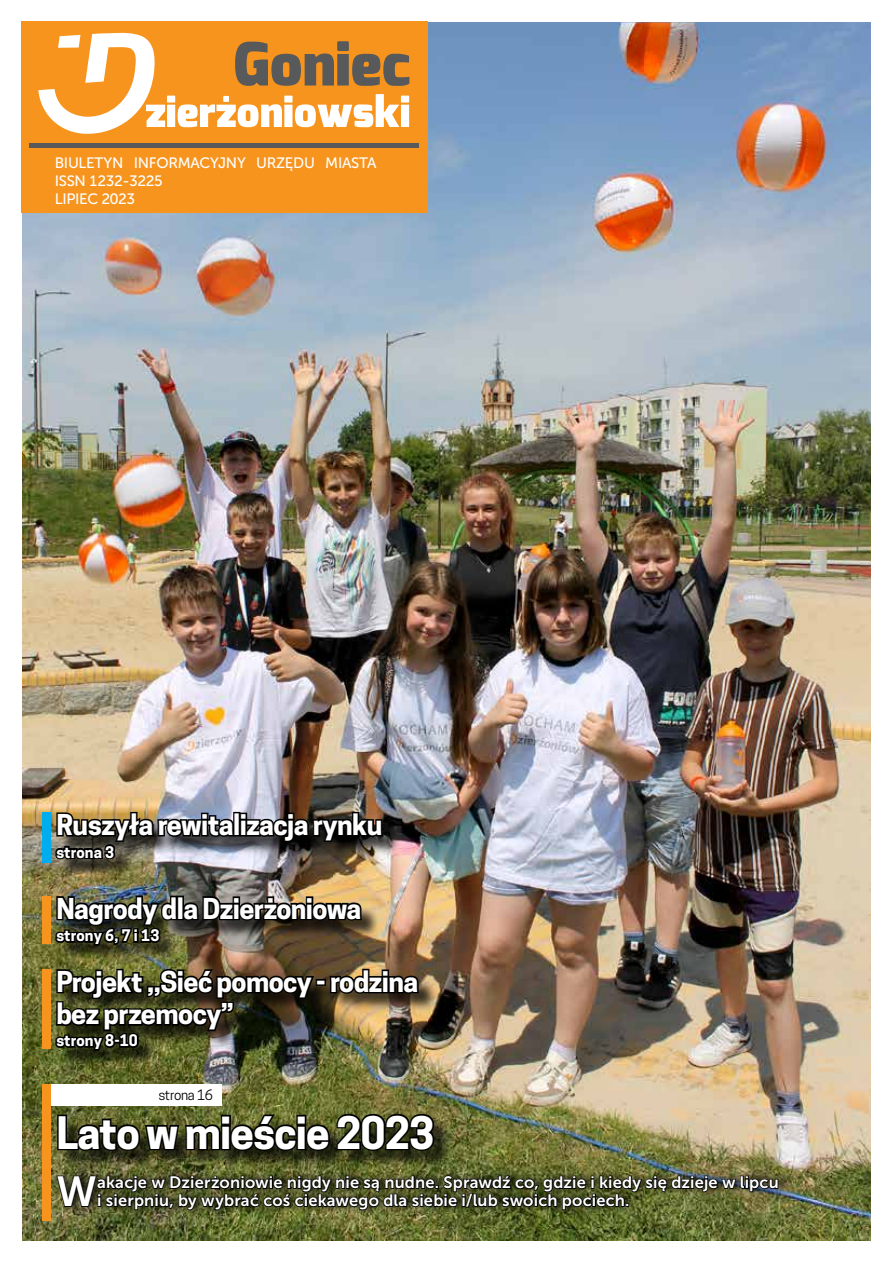
<style>
.page{position:relative;width:893px;height:1263px;background:#fff}
.page>*{position:absolute;margin:0;border:0;box-sizing:border-box;transform-origin:0 0}
.t1{font:700 42px "Cooper Hewitt";letter-spacing:-.02em;color:#fff}
.t2{font:41.85px "Museo Sans 700";color:#fff}
.t3{font:700 27px/32.4px "Cooper Hewitt";letter-spacing:-.02em;color:#fff}
.t4{font:16.5px/18px "Museo Sans 700";letter-spacing:.01em;color:#fff}
.t5{font:15px/18px "Museo Sans 500";letter-spacing:-.02em;color:#fff}
.t6{font:700 15px "Cooper Hewitt";letter-spacing:.01em;color:#fff}
.t7{font:13.5px "Cooper Hewitt";letter-spacing:-.02em;color:#000}
</style>
<div class="page">
<img style="left:22px;top:22px;width:849px;height:1219px">
<div style="left:59px;top:1117px;width:394px;height:52px;background:#000;opacity:.75"></div>
<svg style="left:56px;top:1112px;width:380px;height:49px;background:#313317"></svg>
<div style="left:43px;top:1084px;width:8px;height:136px;background:#f7941e"></div>
<div style="left:51px;top:1084px;width:170px;height:22px;background:#fff"></div>
<div style="left:21px;top:21px;width:406px;height:192px;background:#f7941e"></div>
<svg style="left:38px;top:33px;width:371px;height:101px"></svg>
<hr style="left:30px;top:144px;width:389px;height:4px;background:#58595b">
<div style="left:59px;top:898px;width:321px;height:46px;background:#000;opacity:.75"></div>
<div style="left:58px;top:930px;width:120px;height:34px;background:#000;opacity:.75"></div>
<img style="left:54px;top:892px;width:309px;height:55px">
<div style="left:43px;top:896px;width:8px;height:47px;background:#f7941e"></div>
<div style="left:59px;top:815px;width:342px;height:46px;background:#000;opacity:.75"></div>
<div style="left:233px;top:812px;width:7px;height:24px;border:3px solid #000"></div>
<div style="left:240px;top:819px;width:7px;height:17px;border:3px solid #000"></div>
<div style="left:240px;top:813px;width:7px;height:7px;border:3px solid #000"></div>
<svg style="left:243px;top:810px;width:141px;height:34px;background:#2b2624"></svg>
<div style="left:58px;top:847px;width:76px;height:31px;background:#000;opacity:.75"></div>
<img style="left:54px;top:810px;width:182px;height:51px">
<div style="left:43px;top:812px;width:8px;height:51px;background:#00aeef"></div>
<div style="left:59px;top:972px;width:378px;height:78px;background:#000;opacity:.75"></div>
<div style="left:316px;top:979px;width:10px;height:7px;border:3px solid #000"></div>
<svg style="left:328px;top:967px;width:93px;height:28px;background:#3b2e1d"></svg>
<div style="left:58px;top:1035px;width:99px;height:34px;background:#000;opacity:.75"></div>
<img style="left:54px;top:967px;width:262px;height:85px">
<div style="left:43px;top:969px;width:8px;height:80px;background:#f7941e"></div>
<div style="left:54px;top:1167px;width:736px;height:51px;background:#000;opacity:.88"></div>
<svg style="left:56px;top:1174px;width:723px;height:37px;background:#34371b"></svg>
<p class="t5" style="left:55px;top:154px;width:323px">BIULETYN INFORMACYJNY URZĘDU MIASTA<br>ISSN 1232-3225<br>LIPIEC 2023</p>
<h3 class="t3" style="left:56px;top:809px;width:328px">Ruszyła rewitalizacja rynku</h3>
<p class="t6" style="left:56px;top:843px;width:59px">strona 3</p>
<h3 class="t3" style="left:56px;top:892px;width:306px">Nagrody dla Dzierżoniowa</h3>
<p class="t6" style="left:56px;top:927px;width:105px">strony 6, 7 i 13</p>
<h3 class="t3" style="left:56px;top:966px;width:364px">Projekt ,,Sieć pomocy - rodzina bez przemocy”</h3>
<p class="t6" style="left:56px;top:1032px;width:83px">strony 8-10</p>
<p class="t7" style="left:158px;top:1087px;width:56px">strona 16</p>
<h1 class="t1" style="left:56px;top:1108px;width:380px">Lato w mieście 2023</h1>
<h2 class="t2" style="left:56px;top:1168px;width:42px">W</h2>
<p class="t4" style="left:97px;top:1173px;width:683px">akacje w Dzierżoniowie nigdy nie są nudne. Sprawdź co, gdzie i kiedy się dzieje w lipcu i sierpniu, by wybrać coś ciekawego dla siebie i/lub swoich pociech.</p>
</div>
